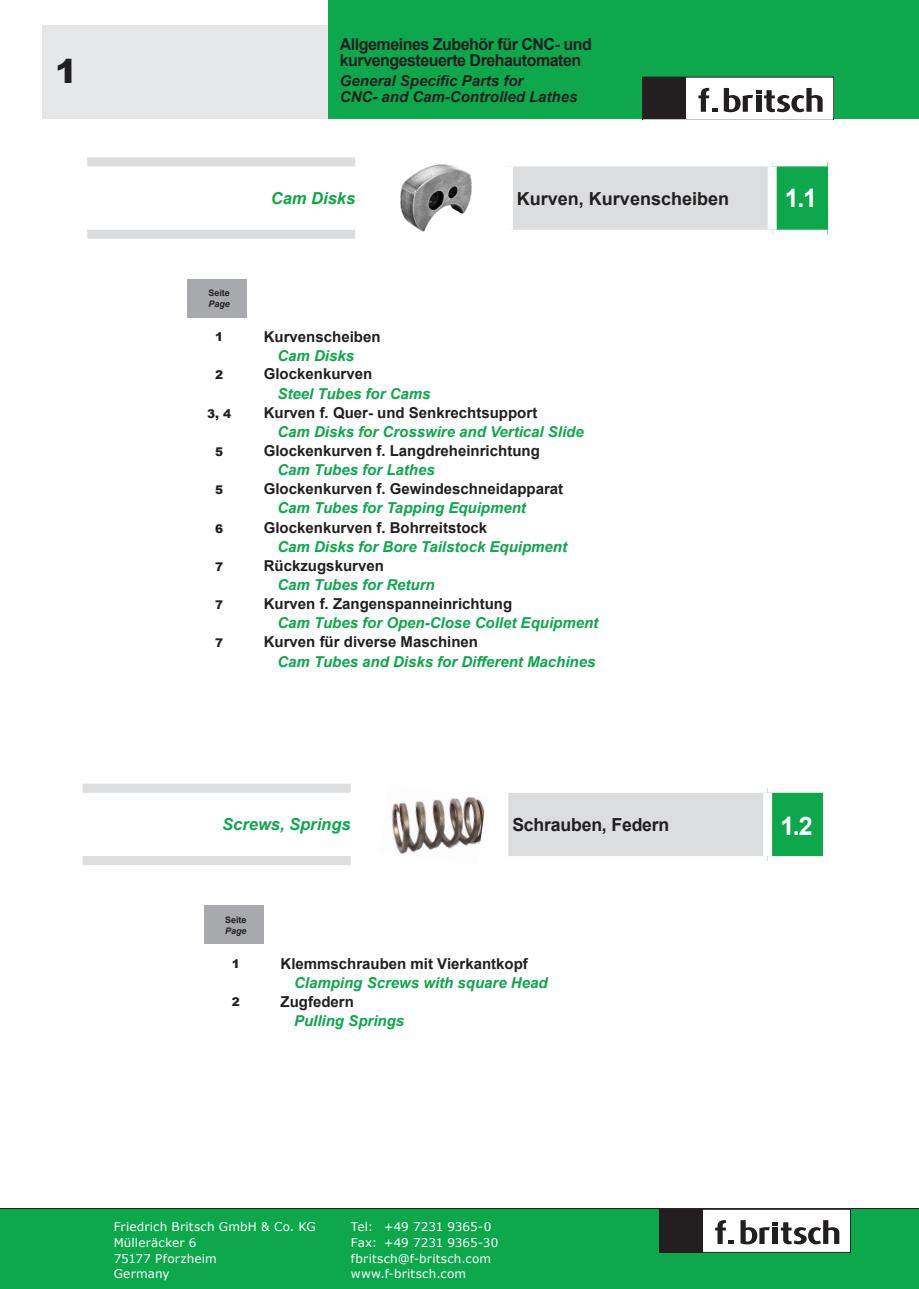
<style>
.page{position:relative;width:919px;height:1289px;background:#fff}
.page>*{position:absolute;margin:0;border:0;box-sizing:border-box;transform-origin:0 0}
.t1{font:900 33px "Arial";color:#231f20}
.Überschrift{font:700 25.5px "Arial";color:#fff}
.t2{font:700 18px "Arial";color:#231f20}
.t3{font:700 16.5px/16.5px "Arial";letter-spacing:-.03em;color:#231f20}
.t4{font:italic 700 16.5px "Arial";color:#0ca84b}
.Überschrift-2{font:italic 700 15px "Arial";color:#0ca84b}
.Überschrift-3{font:700 15px "Arial";color:#231f20}
.t5{font:italic 700 15px/16.5px "Arial";color:#231f20}
.Tab_Körper{font:700 15px "Arial";color:#231f20}
.Tab_Körper-2{font:italic 700 15px "Arial";color:#0ca84b}
.t6{font:12px "Verdana";letter-spacing:.01em;color:#fff}
.Tab_Körper-3{font:900 12px "Arial";color:#231f20}
.Tab_Körper-4{font:700 9px "Arial";color:#231f20}
.Tab_Körper-5{font:italic 700 9px "Arial";color:#231f20}
</style>
<div class="page">
<div style="left:43px;top:26px;width:790px;height:93px;background:#e6e7e9"></div>
<div style="left:327px;top:0;width:591px;height:119px;background:#0ca84b"></div>
<svg style="left:642px;top:77px;width:191px;height:42px;background:#a8a6a7"></svg>
<div style="left:0;top:1208px;width:918px;height:80px;background:#0ca84b"></div>
<hr style="left:0;top:1208px;width:918px;height:1px;background:#231f20">
<div style="left:659px;top:1209px;width:191px;height:43px;background:#fff"></div>
<div style="left:659px;top:1209px;width:43px;height:43px;background:#231f20"></div>
<svg style="left:740px;top:1220px;width:99px;height:24px"></svg>
<svg style="left:715px;top:1220px;width:19px;height:23px"></svg>
<div style="left:659px;top:1209px;width:191px;height:43px;border:1px solid #231f20"></div>
<div style="left:187px;top:279px;width:60px;height:39px;background:#a8a9ad"></div>
<svg style="left:87px;top:166px;width:268px;height:1px"></svg>
<div style="left:508px;top:162px;width:264px;height:72px;background:#dcdddf"></div>
<div style="left:772px;top:162px;width:55px;height:72px;background:#0ca84b"></div>
<div style="left:504px;top:157px;width:268px;height:9px;background:#fff"></div>
<div style="left:504px;top:166px;width:9px;height:64px;background:#fff"></div>
<div style="left:504px;top:230px;width:268px;height:9px;background:#fff"></div>
<div style="left:772px;top:157px;width:55px;height:9px;background:#fff"></div>
<div style="left:767px;top:166px;width:9px;height:64px;background:#fff"></div>
<div style="left:772px;top:230px;width:55px;height:9px;background:#fff"></div>
<div style="left:87px;top:157px;width:268px;height:9px;background:#dcdddf"></div>
<div style="left:87px;top:230px;width:268px;height:9px;background:#dcdddf"></div>
<div style="left:204px;top:905px;width:59px;height:39px;background:#a8a9ad"></div>
<svg style="left:83px;top:788px;width:268px;height:72px"></svg>
<div style="left:504px;top:788px;width:263px;height:72px;background:#dcdddf"></div>
<div style="left:767px;top:788px;width:55px;height:72px;background:#0ca84b"></div>
<div style="left:499px;top:783px;width:268px;height:9px;background:#fff"></div>
<div style="left:499px;top:792px;width:9px;height:64px;background:#fff"></div>
<div style="left:499px;top:856px;width:268px;height:9px;background:#fff"></div>
<div style="left:767px;top:783px;width:55px;height:9px;background:#fff"></div>
<div style="left:763px;top:792px;width:9px;height:64px;background:#fff"></div>
<div style="left:767px;top:856px;width:55px;height:9px;background:#fff"></div>
<div style="left:83px;top:783px;width:267px;height:9px;background:#dcdddf"></div>
<div style="left:83px;top:856px;width:267px;height:9px;background:#dcdddf"></div>
<img style="left:391px;top:796px;width:94px;height:58px">
<img style="left:400px;top:164px;width:72px;height:68px">
<h1 class="t1" style="left:55px;top:48px;width:24px">1</h1>
<p class="t3" style="left:340px;top:36px;width:253px">Allgemeines Zubehör für CNC- und kurvengesteuerte Drehautomaten</p>
<p class="t5" style="left:340px;top:73px;width:239px">General Specific Parts for<br>CNC- and Cam-Controlled Lathes</p>
<p class="t4" style="left:271px;top:187px;width:86px">Cam Disks</p>
<p class="t2" style="left:517px;top:186px;width:214px">Kurven, Kurvenscheiben</p>
<p class="Überschrift" style="left:784px;top:180px;width:34px">1.1</p>
<p class="Tab_Körper-4" style="left:208px;top:287px;width:23px">Seite</p>
<p class="Tab_Körper-5" style="left:208px;top:298px;width:23px">Page</p>
<p class="Tab_Körper-3" style="left:215px;top:328px;width:10px">1</p>
<p class="Tab_Körper" style="left:264px;top:326px;width:118px">Kurvenscheiben</p>
<p class="Tab_Körper-3" style="left:215px;top:366px;width:10px">2</p>
<p class="Überschrift-3" style="left:264px;top:363px;width:110px">Glockenkurven</p>
<p class="Tab_Körper-3" style="left:207px;top:405px;width:25px">3, 4</p>
<p class="Überschrift-3" style="left:264px;top:402px;width:275px">Kurven f. Quer- und Senkrechtsupport</p>
<p class="Tab_Körper-3" style="left:215px;top:443px;width:10px">5</p>
<p class="Überschrift-3" style="left:264px;top:440px;width:277px">Glockenkurven f. Langdreheinrichtung</p>
<p class="Tab_Körper-3" style="left:215px;top:481px;width:10px">5</p>
<p class="Überschrift-3" style="left:264px;top:478px;width:301px">Glockenkurven f. Gewindeschneidapparat</p>
<p class="Tab_Körper-3" style="left:215px;top:519px;width:10px">6</p>
<p class="Überschrift-3" style="left:264px;top:517px;width:225px">Glockenkurven f. Bohrreitstock</p>
<p class="Tab_Körper-3" style="left:215px;top:558px;width:10px">7</p>
<p class="Überschrift-3" style="left:264px;top:555px;width:122px">Rückzugskurven</p>
<p class="Tab_Körper-3" style="left:215px;top:596px;width:10px">7</p>
<p class="Überschrift-3" style="left:264px;top:593px;width:250px">Kurven f. Zangenspanneinrichtung</p>
<p class="Tab_Körper-3" style="left:215px;top:634px;width:10px">7</p>
<p class="Überschrift-3" style="left:264px;top:631px;width:216px">Kurven für diverse Maschinen</p>
<p class="Tab_Körper-2" style="left:277px;top:346px;width:78px">Cam Disks</p>
<p class="Überschrift-2" style="left:277px;top:383px;width:155px">Steel Tubes for Cams</p>
<p class="Überschrift-2" style="left:277px;top:421px;width:308px">Cam Disks for Crosswire and Vertical Slide</p>
<p class="Überschrift-2" style="left:277px;top:460px;width:159px">Cam Tubes for Lathes</p>
<p class="Überschrift-2" style="left:277px;top:498px;width:250px">Cam Tubes for Tapping Equipment</p>
<p class="Überschrift-2" style="left:277px;top:536px;width:291px">Cam Disks for Bore Tailstock Equipment</p>
<p class="Überschrift-2" style="left:277px;top:574px;width:159px">Cam Tubes for Return</p>
<p class="Überschrift-2" style="left:277px;top:613px;width:322px">Cam Tubes for Open-Close Collet Equipment</p>
<p class="Überschrift-2" style="left:277px;top:651px;width:319px">Cam Tubes and Disks for Different Machines</p>
<p class="t4" style="left:222px;top:813px;width:130px">Screws, Springs</p>
<p class="t2" style="left:512px;top:812px;width:158px">Schrauben, Federn</p>
<p class="Überschrift" style="left:780px;top:807px;width:34px">1.2</p>
<p class="Tab_Körper-4" style="left:225px;top:913px;width:23px">Seite</p>
<p class="Tab_Körper-5" style="left:225px;top:924px;width:23px">Page</p>
<p class="Tab_Körper-3" style="left:232px;top:954px;width:10px">1</p>
<p class="Tab_Körper" style="left:280px;top:952px;width:249px">Klemmschrauben mit Vierkantkopf</p>
<p class="Tab_Körper-3" style="left:232px;top:992px;width:10px">2</p>
<p class="Überschrift-3" style="left:280px;top:991px;width:75px">Zugfedern</p>
<p class="Tab_Körper-2" style="left:294px;top:972px;width:255px">Clamping Screws with square Head</p>
<p class="Überschrift-2" style="left:294px;top:1010px;width:112px">Pulling Springs</p>
<p class="t6" style="left:114px;top:1218px;width:203px">Friedrich Britsch GmbH &amp; Co. KG</p>
<p class="t6" style="left:351px;top:1218px;width:142px">Tel: +49 7231 9365-0</p>
<p class="t6" style="left:114px;top:1234px;width:84px">Mülleräcker 6</p>
<p class="t6" style="left:351px;top:1234px;width:149px">Fax: +49 7231 9365-30</p>
<p class="t6" style="left:114px;top:1249px;width:105px">75177 Pforzheim</p>
<p class="t6" style="left:351px;top:1249px;width:142px">fbritsch@f-britsch.com</p>
<p class="t6" style="left:114px;top:1265px;width:57px">Germany</p>
<p class="t6" style="left:351px;top:1265px;width:117px">www.f-britsch.com</p>
</div>
